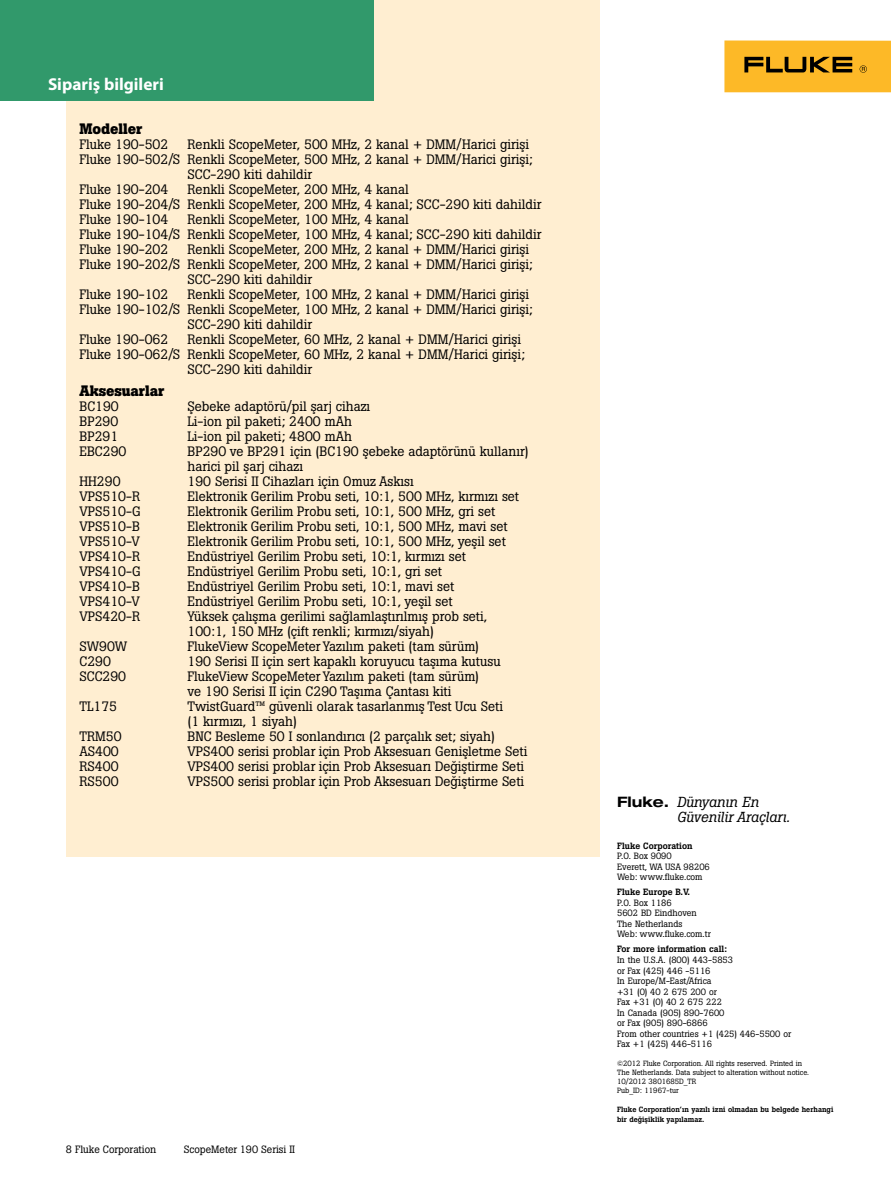
<style>
.page{position:relative;width:891px;height:1188px;background:#fff}
.page>*{position:absolute;margin:0;border:0;box-sizing:border-box;transform-origin:0 0}
.t1{font:700 17.25px "Myriad Pro";color:#fff}
.t2{font:700 15px "Boton Pro";letter-spacing:-.005em;color:#000}
.t3{font:italic 14.4px/14.4px "Boton Pro";color:#000}
.t4{font:13.5px/15px "Boton Pro";color:#000}
.t5{font:10.5px "Boton Pro";color:#000}
.t6{font:9px/10.5px "Boton Pro";color:#000}
.t7{font:500 9px "Boton Pro";color:#000}
.t8{font:7.5px/9.8px "Boton Pro";color:#000}
.t9{font:500 7.5px/9.8px "Boton Pro";color:#000}
.s1{font-family:"Helvetica Neue LT Std";font-weight:700;font-style:normal;font-stretch:expanded}
</style>
<div class="page">
<div style="left:724px;top:40px;width:167px;height:52px;background:#fdb927"></div>
<svg style="left:744px;top:57px;width:108px;height:15px"></svg>
<svg style="left:860px;top:65px;width:7px;height:8px"></svg>
<div style="left:66px;top:0;width:533px;height:856px;background:#ffeed1"></div>
<div style="left:0;top:0;width:373px;height:100px;background:#31996b"></div>
<p class="t1" style="left:48px;top:73px;width:117px">Sipariş bilgileri</p>
<p class="t2" style="left:80px;top:119px;width:64px">Modeller</p>
<p class="t4" style="left:80px;top:137px;width:90px">Fluke 190-502</p>
<p class="t4" style="left:188px;top:137px;width:343px">Renkli ScopeMeter, 500 MHz, 2 kanal + DMM/Harici girişi</p>
<p class="t4" style="left:80px;top:152px;width:455px">Fluke 190-502/S Renkli ScopeMeter, 500 MHz, 2 kanal + DMM/Harici girişi;</p>
<p class="t4" style="left:188px;top:167px;width:126px">SCC-290 kiti dahildir</p>
<p class="t4" style="left:80px;top:182px;width:90px">Fluke 190-204</p>
<p class="t4" style="left:80px;top:182px;width:464px;text-indent:108px">Renkli ScopeMeter, 200 MHz, 4 kanal<br>Fluke 190-204/S Renkli ScopeMeter, 200 MHz, 4 kanal; SCC-290 kiti dahildir<br>Fluke 190-104</p>
<p class="t4" style="left:80px;top:212px;width:464px;text-indent:108px">Renkli ScopeMeter, 100 MHz, 4 kanal<br>Fluke 190-104/S Renkli ScopeMeter, 100 MHz, 4 kanal; SCC-290 kiti dahildir<br>Fluke 190-202</p>
<p class="t4" style="left:188px;top:242px;width:343px">Renkli ScopeMeter, 200 MHz, 2 kanal + DMM/Harici girişi</p>
<p class="t4" style="left:80px;top:257px;width:455px">Fluke 190-202/S Renkli ScopeMeter, 200 MHz, 2 kanal + DMM/Harici girişi;</p>
<p class="t4" style="left:188px;top:272px;width:126px">SCC-290 kiti dahildir</p>
<p class="t4" style="left:80px;top:287px;width:90px">Fluke 190-102</p>
<p class="t4" style="left:188px;top:287px;width:343px">Renkli ScopeMeter, 100 MHz, 2 kanal + DMM/Harici girişi</p>
<p class="t4" style="left:80px;top:302px;width:455px">Fluke 190-102/S Renkli ScopeMeter, 100 MHz, 2 kanal + DMM/Harici girişi;</p>
<p class="t4" style="left:188px;top:317px;width:126px">SCC-290 kiti dahildir</p>
<p class="t4" style="left:80px;top:332px;width:90px">Fluke 190-062</p>
<p class="t4" style="left:188px;top:332px;width:335px">Renkli ScopeMeter, 60 MHz, 2 kanal + DMM/Harici girişi</p>
<p class="t4" style="left:80px;top:347px;width:447px">Fluke 190-062/S Renkli ScopeMeter, 60 MHz, 2 kanal + DMM/Harici girişi;</p>
<p class="t4" style="left:188px;top:362px;width:126px">SCC-290 kiti dahildir</p>
<p class="t2" style="left:80px;top:381px;width:86px">Aksesuarlar</p>
<p class="t4" style="left:80px;top:399px;width:41px">BC190</p>
<p class="t4" style="left:188px;top:399px;width:184px">Şebeke adaptörü/pil şarj cihazı</p>
<p class="t4" style="left:80px;top:414px;width:40px">BP290</p>
<p class="t4" style="left:188px;top:414px;width:166px">Li-ion pil paketi; 2400 mAh</p>
<p class="t4" style="left:80px;top:429px;width:40px">BP291</p>
<p class="t4" style="left:188px;top:429px;width:166px">Li-ion pil paketi; 4800 mAh</p>
<p class="t4" style="left:80px;top:444px;width:48px">EBC290</p>
<p class="t4" style="left:188px;top:444px;width:343px">BP290 ve BP291 için (BC190 şebeke adaptörünü kullanır) harici pil şarj cihazı</p>
<p class="t4" style="left:80px;top:474px;width:43px">HH290</p>
<p class="t4" style="left:188px;top:474px;width:228px">190 Serisi II Cihazları için Omuz Askısı</p>
<p class="t4" style="left:80px;top:489px;width:62px">VPS510-R</p>
<p class="t4" style="left:188px;top:489px;width:333px">Elektronik Gerilim Probu seti, 10:1, 500 MHz, kırmızı set</p>
<p class="t4" style="left:80px;top:504px;width:63px">VPS510-G</p>
<p class="t4" style="left:188px;top:504px;width:309px">Elektronik Gerilim Probu seti, 10:1, 500 MHz, gri set</p>
<p class="t4" style="left:80px;top:519px;width:62px">VPS510-B</p>
<p class="t4" style="left:188px;top:519px;width:322px">Elektronik Gerilim Probu seti, 10:1, 500 MHz, mavi set</p>
<p class="t4" style="left:80px;top:534px;width:62px">VPS510-V</p>
<p class="t4" style="left:188px;top:534px;width:320px">Elektronik Gerilim Probu seti, 10:1, 500 MHz, yeşil set</p>
<p class="t4" style="left:80px;top:549px;width:62px">VPS410-R</p>
<p class="t4" style="left:188px;top:549px;width:280px">Endüstriyel Gerilim Probu seti, 10:1, kırmızı set</p>
<p class="t4" style="left:80px;top:564px;width:63px">VPS410-G</p>
<p class="t4" style="left:188px;top:564px;width:256px">Endüstriyel Gerilim Probu seti, 10:1, gri set</p>
<p class="t4" style="left:80px;top:579px;width:62px">VPS410-B</p>
<p class="t4" style="left:188px;top:579px;width:268px">Endüstriyel Gerilim Probu seti, 10:1, mavi set</p>
<p class="t4" style="left:80px;top:594px;width:62px">VPS410-V</p>
<p class="t4" style="left:188px;top:594px;width:267px">Endüstriyel Gerilim Probu seti, 10:1, yeşil set</p>
<p class="t4" style="left:80px;top:609px;width:62px">VPS420-R</p>
<p class="t4" style="left:188px;top:609px;width:301px">Yüksek çalışma gerilimi sağlamlaştırılmış prob seti,<br>100:1, 150 MHz (çift renkli; kırmızı/siyah)</p>
<p class="t4" style="left:80px;top:639px;width:49px">SW90W</p>
<p class="t4" style="left:188px;top:639px;width:293px">FlukeView ScopeMeter Yazılım paketi (tam sürüm)</p>
<p class="t4" style="left:80px;top:654px;width:33px">C290</p>
<p class="t4" style="left:188px;top:654px;width:315px">190 Serisi II için sert kapaklı koruyucu taşıma kutusu</p>
<p class="t4" style="left:80px;top:669px;width:48px">SCC290</p>
<p class="t4" style="left:188px;top:669px;width:293px">FlukeView ScopeMeter Yazılım paketi (tam sürüm) ve 190 Serisi II için C290 Taşıma Çantası kiti</p>
<p class="t4" style="left:80px;top:699px;width:39px">TL175</p>
<p class="t4" style="left:188px;top:699px;width:317px">TwistGuard™ güvenli olarak tasarlanmış Test Ucu Seti (1 kırmızı, 1 siyah)</p>
<p class="t4" style="left:80px;top:729px;width:44px">TRM50</p>
<p class="t4" style="left:188px;top:729px;width:309px">BNC Besleme 50 I sonlandırıcı (2 parçalık set; siyah)</p>
<p class="t4" style="left:80px;top:744px;width:41px">AS400</p>
<p class="t4" style="left:188px;top:744px;width:341px">VPS400 serisi problar için Prob Aksesuarı Genişletme Seti</p>
<p class="t4" style="left:80px;top:759px;width:41px">RS400</p>
<p class="t4" style="left:188px;top:759px;width:338px">VPS400 serisi problar için Prob Aksesuarı Değiştirme Seti</p>
<p class="t4" style="left:80px;top:774px;width:41px">RS500</p>
<p class="t4" style="left:188px;top:774px;width:338px">VPS500 serisi problar için Prob Aksesuarı Değiştirme Seti</p>
<p class="t5" style="left:66px;top:1142px;width:92px">8 Fluke Corporation</p>
<p class="t5" style="left:184px;top:1142px;width:113px">ScopeMeter 190 Serisi II</p>
<p class="t3" style="left:677px;top:795px;width:114px;text-indent:-60px"><span class="s1">Fluke.</span> Dünyanın En<br>Güvenilir Araçları.</p>
<p class="t7" style="left:617px;top:840px;width:77px">Fluke Corporation</p>
<p class="t6" style="left:617px;top:851px;width:94px">P.O. Box 9090<br>Everett, WA USA 98206<br>Web: www.fluke.com</p>
<p class="t7" style="left:617px;top:886px;width:74px">Fluke Europe B.V.</p>
<p class="t6" style="left:617px;top:898px;width:95px">P.O. Box 1186<br>5602 BD Eindhoven<br>The Netherlands<br>Web: www.fluke.com.tr</p>
<p class="t7" style="left:617px;top:944px;width:112px">For more information call:</p>
<p class="t6" style="left:617px;top:955px;width:176px">In the U.S.A. (800) 443-5853<br>or Fax (425) 446 -5116<br>In Europe/M-East/Africa<br>+31 (0) 40 2 675 200 or<br>Fax +31 (0) 40 2 675 222<br>In Canada (905) 890-7600<br>or Fax (905) 890-6866<br>From other countries +1 (425) 446-5500 or<br>Fax +1 (425) 446-5116</p>
<p class="t8" style="left:617px;top:1058px;width:194px">©2012 Fluke Corporation. All rights reserved. Printed in<br>The Netherlands. Data subject to alteration without notice.</p>
<p class="t8" style="left:617px;top:1077px;width:81px;line-height:9px">10/2012 3801685D_TR<br>Pub_ID: 11967-tur</p>
<p class="t9" style="left:617px;top:1105px;width:218px">Fluke Corporation’ın yazılı izni olmadan bu belgede herhangi bir değişiklik yapılamaz.</p>
</div>
